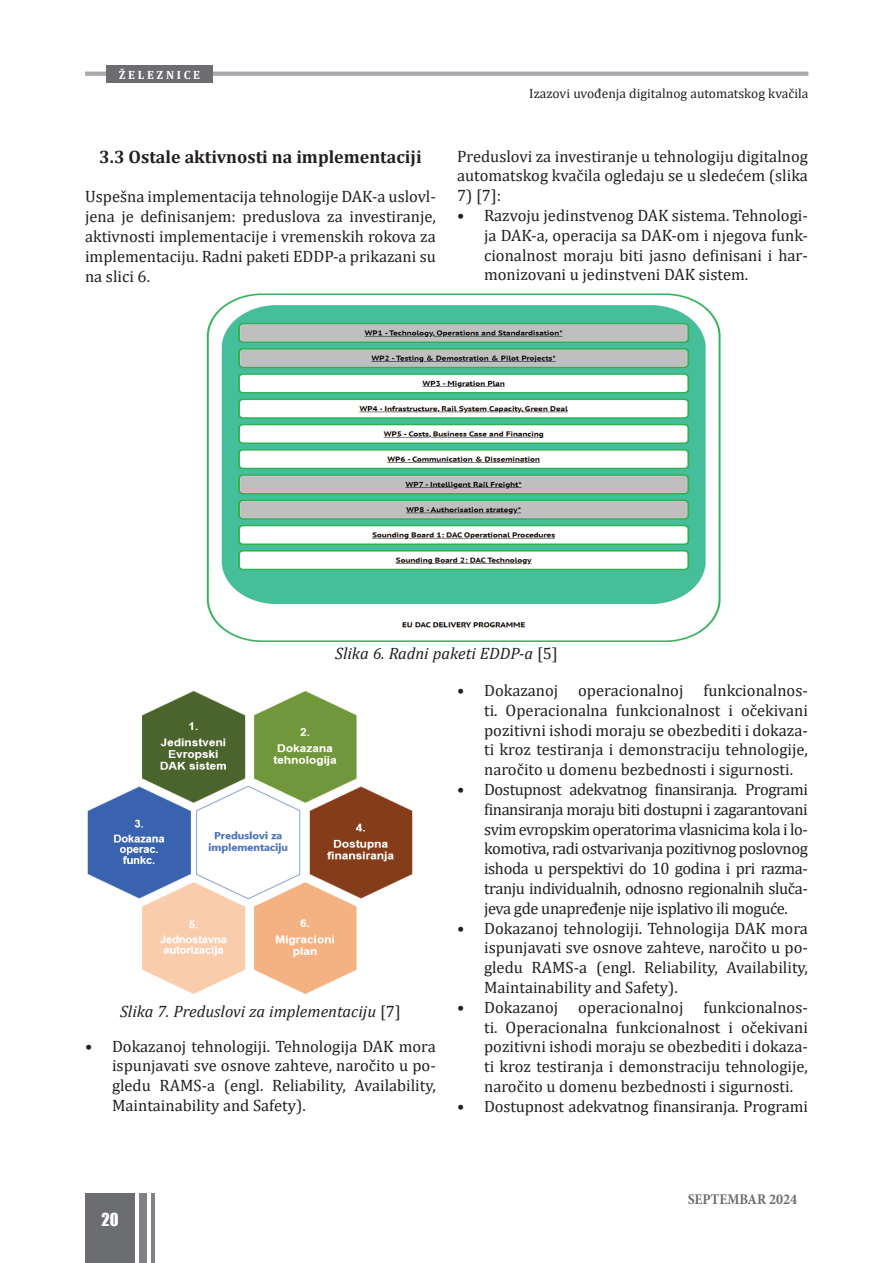
<style>
.page{position:relative;width:893px;height:1263px;background:#fff}
.page>*{position:absolute;margin:0;border:0;box-sizing:border-box;transform-origin:0 0}
.t1{font:700 18px "Cambria";color:#231f20}
.t2{font:16.5px/19.8px "Cambria";color:#231f20;text-align:justify}
.t3{font:italic 16.5px "Cambria";color:#231f20}
.t4{font:16.5px "Impact";color:#fff}
.t5{font:700 condensed 15px "Minion Pro";color:#6c6d70}
.t6{font:13.5px "Cambria";color:#231f20}
.t7{font:700 12px "Cambria";color:#fff}
.s1{font-style:normal}
</style>
<div class="page">
<svg style="left:85px;top:72px;width:723px;height:4px;background:#abacb0"></svg>
<div style="left:106px;top:66px;width:107px;height:17px;background:#6c6d70"></div>
<div style="left:85px;top:1193px;width:50px;height:70px;background:#6c6d70"></div>
<div style="left:139px;top:1193px;width:8px;height:70px;background:#808285"></div>
<hr style="left:151px;top:1193px;width:4px;height:70px;background:#808285">
<img style="left:87px;top:690px;width:326px;height:304px">
<img style="left:206px;top:293px;width:515px;height:349px">
<p class="t7" style="left:119px;top:66px;width:83px">Ž E L E Z N I C E</p>
<p class="t1" style="left:99px;top:144px;width:324px">3.3 Ostale aktivnosti na implementaciji</p>
<p class="t2" style="left:85px;top:187px;width:352px">Uspešna implementacija tehnologije DAK-a uslovl&shy;jena je definisanjem: preduslova za investiranje, aktivnosti implementacije i vremenskih rokova za implementaciju. Radni paketi EDDP-a prikazani su na slici 6.</p>
<p class="t6" style="left:529px;top:85px;width:281px">Izazovi uvođenja digitalnog automatskog kvačila</p>
<p class="t2" style="left:457px;top:146px;width:352px">Preduslovi za investiranje u tehnologiju digitalnog automatskog kvačila ogledaju se u sledećem (slika</p>
<p class="t2" style="left:457px;top:186px;width:46px">7) [7]:</p>
<p class="t2" style="left:484px;top:205px;width:325px;text-indent:-27px">• Razvoju jedinstvenog DAK sistema. Tehnologi&shy;ja DAK-a, operacija sa DAK-om i njegova funk&shy;cionalnost moraju biti jasno definisani i har&shy;monizovani u jedinstveni DAK sistem.</p>
<p class="t3" style="left:335px;top:641px;width:224px">Slika 6. Radni paketi EDDP-a <span class="s1">[5]</span></p>
<p class="t3" style="left:120px;top:1000px;width:282px">Slika 7. Preduslovi za implementaciju <span class="s1">[7]</span></p>
<p class="t2" style="left:112px;top:1036px;width:325px;text-indent:-27px">• Dokazanoj tehnologiji. Tehnologija DAK mora ispunjavati sve osnove zahteve, naročito u po&shy;gledu RAMS-a (engl. Reliability, Availability, Maintainability and Safety).</p>
<p class="t2" style="left:484px;top:680px;width:325px;text-indent:-27px">• Dokazanoj operacionalnoj funkcionalnos&shy;ti. Operacionalna funkcionalnost i očekivani pozitivni ishodi moraju se obezbediti i dokaza&shy;ti kroz testiranja i demonstraciju tehnologije, naročito u domenu bezbednosti i sigurnosti.</p>
<p class="t2" style="left:484px;top:779px;width:325px;text-indent:-27px">• Dostupnost adekvatnog finansiranja. Programi finansiranja moraju biti dostupni i zagarantovani svim evropskim operatorima vlasnicima kola i lo&shy;komotiva, radi ostvarivanja pozitivnog poslovnog ishoda u perspektivi do 10 godina i pri razma&shy;tranju individualnih, odnosno regionalnih sluča&shy;jeva gde unapređenje nije isplativo ili moguće.</p>
<p class="t2" style="left:484px;top:918px;width:325px;text-indent:-27px">• Dokazanoj tehnologiji. Tehnologija DAK mora ispunjavati sve osnove zahteve, naročito u po&shy;gledu RAMS-a (engl. Reliability, Availability, Maintainability and Safety).</p>
<p class="t2" style="left:484px;top:997px;width:325px;text-indent:-27px">• Dokazanoj operacionalnoj funkcionalnos&shy;ti. Operacionalna funkcionalnost i očekivani pozitivni ishodi moraju se obezbediti i dokaza&shy;ti kroz testiranja i demonstraciju tehnologije, naročito u domenu bezbednosti i sigurnosti.</p>
<p class="t2" style="left:457px;top:1096px;width:352px">• Dostupnost adekvatnog finansiranja. Programi</p>
<p class="t4" style="left:101px;top:1207px;width:19px">20</p>
<p class="t5" style="left:688px;top:1189px;width:111px">SEPTEMBAR 2024</p>
</div>
